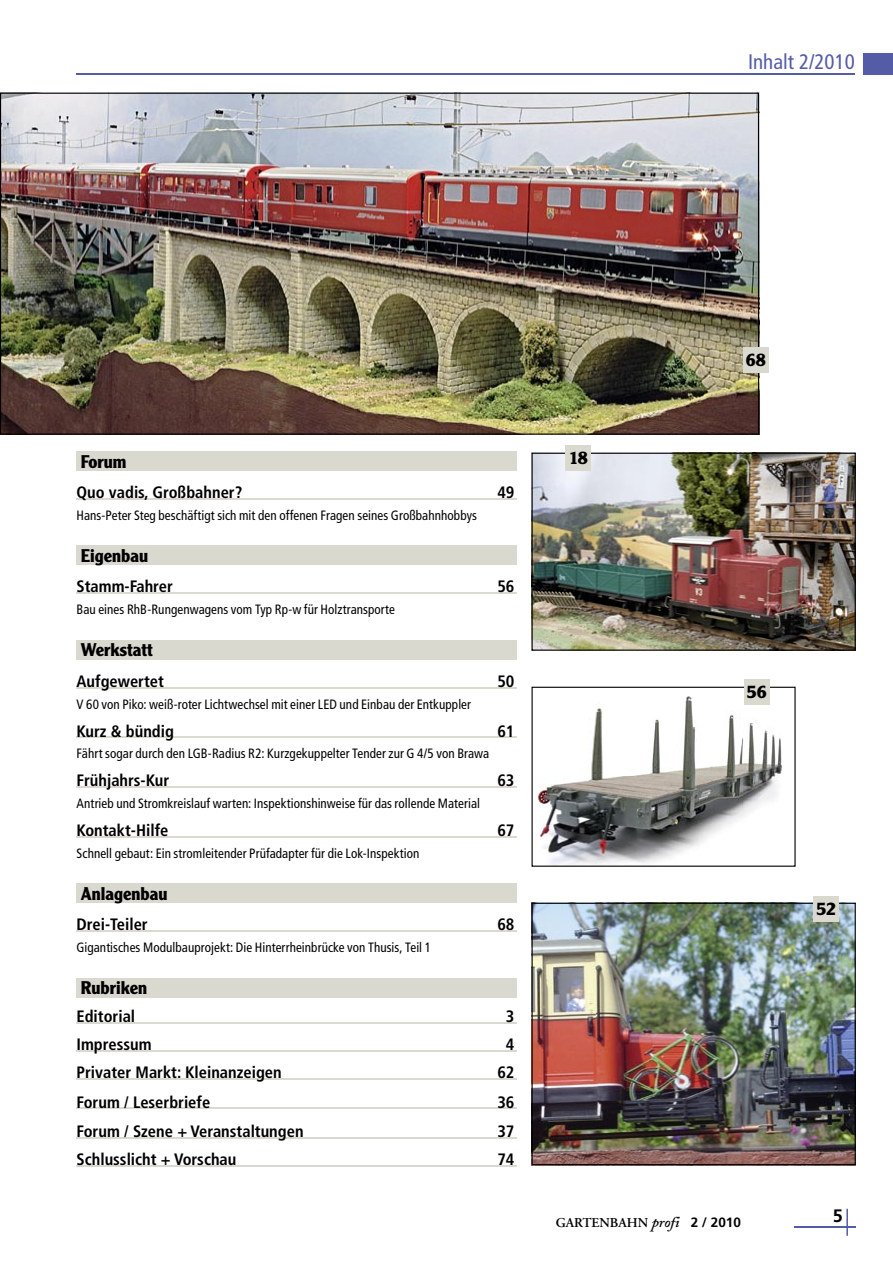
<style>
.page{position:relative;width:893px;height:1263px;background:#fff}
.page>*{position:absolute;margin:0;border:0;box-sizing:border-box;transform-origin:0 0}
.t1{font:condensed 21px "Frutiger LT";color:#555ca6}
.t2{font:700 18px "Clearface Gothic LH";color:#000}
.t3{font:700 18px "Frutiger LT";color:#000}
.t4{font:700 condensed 16.5px "Frutiger LT";color:#000}
.t5{font:condensed 13.5px "Frutiger LT";letter-spacing:.005em;color:#000}
.t6{font:600 13.5px "Adobe Garamond Pro";color:#000}
.s1{font-family:"Adobe Caslon";font-style:italic;font-size:15px}
.s2{font-family:"Frutiger LT";font-weight:700}
</style>
<div class="page">
<hr style="left:794px;top:1226px;width:61px;height:1px;background:#555ca6">
<hr style="left:846px;top:1209px;width:2px;height:27px;background:#555ca6">
<div style="left:863px;top:53px;width:30px;height:22px;background:#555ca6"></div>
<hr style="left:76px;top:73px;width:779px;height:2px;background:#555ca6">
<div style="left:77px;top:451px;width:440px;height:20px;background:#dad9d0"></div>
<hr style="left:77px;top:498px;width:440px;height:2px;background:#dad9d0">
<div style="left:77px;top:546px;width:440px;height:19px;background:#dad9d0"></div>
<hr style="left:77px;top:592px;width:440px;height:2px;background:#dad9d0">
<div style="left:77px;top:640px;width:440px;height:19px;background:#dad9d0"></div>
<hr style="left:77px;top:687px;width:440px;height:1px;background:#dad9d0">
<hr style="left:77px;top:736px;width:440px;height:2px;background:#dad9d0">
<hr style="left:77px;top:786px;width:440px;height:2px;background:#dad9d0">
<hr style="left:77px;top:836px;width:440px;height:1px;background:#dad9d0">
<div style="left:77px;top:883px;width:440px;height:20px;background:#dad9d0"></div>
<hr style="left:77px;top:930px;width:440px;height:2px;background:#dad9d0">
<div style="left:77px;top:978px;width:440px;height:19px;background:#dad9d0"></div>
<hr style="left:77px;top:1022px;width:440px;height:2px;background:#dad9d0">
<hr style="left:77px;top:1050px;width:440px;height:2px;background:#dad9d0">
<hr style="left:77px;top:1078px;width:440px;height:1px;background:#dad9d0">
<hr style="left:77px;top:1108px;width:440px;height:1px;background:#dad9d0">
<hr style="left:77px;top:1137px;width:440px;height:2px;background:#dad9d0">
<hr style="left:77px;top:1165px;width:440px;height:2px;background:#dad9d0">
<svg style="left:531px;top:687px;width:265px;height:180px"></svg>
<img style="left:531px;top:453px;width:325px;height:198px">
<img style="left:0;top:93px;width:759px;height:342px">
<div style="left:743px;top:347px;width:26px;height:26px;background:#dad9d0"></div>
<div style="left:566px;top:445px;width:25px;height:26px;background:#dad9d0"></div>
<img style="left:531px;top:903px;width:325px;height:262px">
<div style="left:744px;top:679px;width:26px;height:26px;background:#dad9d0"></div>
<div style="left:814px;top:896px;width:25px;height:26px;background:#dad9d0"></div>
<h1 class="t1" style="left:748px;top:49px;width:108px">Inhalt 2/2010</h1>
<h2 class="t2" style="left:81px;top:451px;width:47px">Forum</h2>
<p class="t4" style="left:77px;top:483px;width:167px">Quo vadis, Großbahner?</p>
<p class="t4" style="left:497px;top:483px;width:19px">49</p>
<p class="t5" style="left:77px;top:507px;width:402px">Hans-Peter Steg beschäftigt sich mit den offenen Fragen seines Großbahnhobbys</p>
<h2 class="t2" style="left:81px;top:545px;width:69px">Eigenbau</h2>
<p class="t4" style="left:77px;top:577px;width:98px">Stamm-Fahrer</p>
<p class="t4" style="left:497px;top:577px;width:19px">56</p>
<p class="t5" style="left:77px;top:602px;width:320px">Bau eines RhB-Rungenwagens vom Typ Rp-w für Holztransporte</p>
<h2 class="t2" style="left:81px;top:640px;width:74px">Werkstatt</h2>
<p class="t4" style="left:77px;top:671px;width:89px">Aufgewertet</p>
<p class="t4" style="left:497px;top:671px;width:19px">50</p>
<p class="t5" style="left:77px;top:696px;width:396px">V 60 von Piko: weiß-roter Lichtwechsel mit einer LED und Einbau der Entkuppler</p>
<p class="t4" style="left:77px;top:721px;width:99px">Kurz &amp; bündig</p>
<p class="t4" style="left:497px;top:721px;width:19px">61</p>
<p class="t5" style="left:77px;top:746px;width:414px">Fährt sogar durch den LGB-Radius R2: Kurzgekuppelter Tender zur G 4/5 von Brawa</p>
<p class="t4" style="left:77px;top:771px;width:94px">Frühjahrs-Kur</p>
<p class="t4" style="left:497px;top:771px;width:19px">63</p>
<p class="t5" style="left:77px;top:796px;width:405px">Antrieb und Stromkreislauf warten: Inspektionshinweise für das rollende Material</p>
<p class="t4" style="left:77px;top:820px;width:94px">Kontakt-Hilfe</p>
<p class="t4" style="left:497px;top:820px;width:19px">67</p>
<p class="t5" style="left:77px;top:845px;width:344px">Schnell gebaut: Ein stromleitender Prüfadapter für die Lok-Inspektion</p>
<h2 class="t2" style="left:81px;top:883px;width:88px">Anlagenbau</h2>
<p class="t4" style="left:77px;top:915px;width:73px">Drei-Teiler</p>
<p class="t4" style="left:497px;top:915px;width:19px">68</p>
<p class="t5" style="left:77px;top:940px;width:356px">Gigantisches Modulbauprojekt: Die Hinterrheinbrücke von Thusis, Teil 1</p>
<h2 class="t2" style="left:81px;top:977px;width:68px">Rubriken</h2>
<p class="t4" style="left:77px;top:1007px;width:60px">Editorial</p>
<p class="t4" style="left:506px;top:1007px;width:10px">3</p>
<p class="t4" style="left:77px;top:1035px;width:77px">Impressum</p>
<p class="t4" style="left:506px;top:1035px;width:10px">4</p>
<p class="t4" style="left:77px;top:1062px;width:207px">Privater Markt: Kleinanzeigen</p>
<p class="t4" style="left:497px;top:1062px;width:19px">62</p>
<p class="t4" style="left:77px;top:1092px;width:135px">Forum / Leserbriefe</p>
<p class="t4" style="left:497px;top:1092px;width:19px">36</p>
<p class="t4" style="left:77px;top:1122px;width:229px">Forum / Szene + Veranstaltungen</p>
<p class="t4" style="left:497px;top:1122px;width:19px">37</p>
<p class="t4" style="left:77px;top:1150px;width:161px">Schlusslicht + Vorschau</p>
<p class="t4" style="left:497px;top:1150px;width:19px">74</p>
<h2 class="t2" style="left:569px;top:448px;width:21px">18</h2>
<h2 class="t2" style="left:746px;top:350px;width:22px">68</h2>
<h2 class="t2" style="left:747px;top:682px;width:21px">56</h2>
<p class="t6" style="left:556px;top:1214px;width:187px">GARTENBAHN <span class="s1">profi</span> <span class="s2">2 / 2010</span></p>
<h2 class="t2" style="left:816px;top:899px;width:21px">52</h2>
<h2 class="t3" style="left:833px;top:1205px;width:12px">5</h2>
</div>
